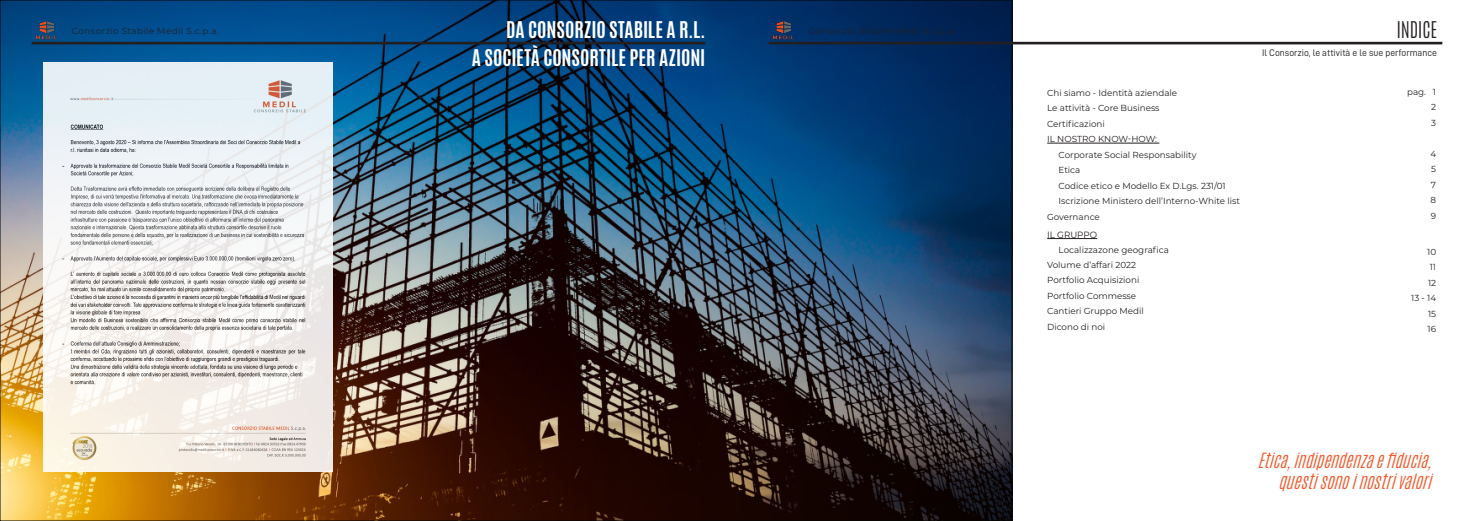
<style>
.page{position:relative;width:1474px;height:521px;background:#fff}
.page>*{position:absolute;margin:0;border:0;box-sizing:border-box;transform-origin:0 0}
.H1_Main1{font:700 19.25px "Antonio";color:#fff}
.H1_Main1-2{font:300 19.25px "Antonio";letter-spacing:-.015em;color:#231f20}
.Text_1_Palyfair{font:italic 300 17.5px "Antonio";color:#f1592b}
.H1_Main1-3{font:9.62px "D DIN";color:#231f20}
.P_10pts_Light{font:9.1px "Montserrat";color:#231f20;scale:.96 1}
.P_10pts_Light-2{font:8.75px "Montserrat";color:#231f20}
.P_10pts_Light-3{font:8.75px "Montserrat";letter-spacing:.045em;color:#231f20}
</style>
<div class="page">
<img style="left:2px;top:2px;width:1008px;height:517px">
<img style="left:43px;top:62px;width:289px;height:409px">
<hr style="left:32px;top:42px;width:673px;height:2px;background:#231f20">
<img style="left:32px;top:22px;width:30px;height:18px">
<hr style="left:768px;top:42px;width:674px;height:2px;background:#231f20">
<img style="left:768px;top:22px;width:31px;height:18px">
<hr style="left:1047px;top:143px;width:112px;height:1px;background:#231f20">
<hr style="left:1047px;top:238px;width:50px;height:1px;background:#231f20">
<p class="H1_Main1" style="left:506px;top:16px;width:201px">DA CONSORZIO STABILE A R.L.</p>
<p class="H1_Main1" style="left:472px;top:44px;width:235px">A SOCIETÀ CONSORTILE PER AZIONI</p>
<p class="P_10pts_Light-3" style="left:72px;top:25px;width:148px">Consorzio Stabile Medil S.c.p.a.</p>
<p class="P_10pts_Light-3" style="left:809px;top:25px;width:148px">Consorzio Stabile Medil S.c.p.a.</p>
<p class="P_10pts_Light-2" style="left:1047px;top:87px;width:132px">Chi siamo - Identità aziendale</p>
<p class="P_10pts_Light-2" style="left:1047px;top:102px;width:114px">Le attività - Core Business</p>
<p class="P_10pts_Light-2" style="left:1047px;top:118px;width:59px">Certificazioni</p>
<p class="P_10pts_Light-2" style="left:1047px;top:133px;width:111px">IL NOSTRO KNOW-HOW:</p>
<p class="P_10pts_Light-2" style="left:1058px;top:149px;width:139px">Corporate Social Responsability</p>
<p class="P_10pts_Light-2" style="left:1058px;top:164px;width:23px">Etica</p>
<p class="P_10pts_Light-2" style="left:1058px;top:179px;width:169px">Codice etico e Modello Ex D.Lgs. 231/01</p>
<p class="P_10pts_Light-2" style="left:1058px;top:195px;width:183px">Iscrizione Ministero dell’Interno-White list</p>
<p class="P_10pts_Light-2" style="left:1047px;top:210px;width:54px">Governance</p>
<p class="P_10pts_Light" style="left:1047px;top:228px;width:54px">IL GRUPPO</p>
<p class="P_10pts_Light-2" style="left:1058px;top:244px;width:112px">Localizzazone geografica</p>
<p class="P_10pts_Light-2" style="left:1047px;top:259px;width:90px">Volume d’affari 2022</p>
<p class="P_10pts_Light-2" style="left:1047px;top:274px;width:94px">Portfolio Acquisizioni</p>
<p class="P_10pts_Light-2" style="left:1047px;top:289px;width:90px">Portfolio Commesse</p>
<p class="P_10pts_Light-2" style="left:1047px;top:305px;width:98px">Cantieri Gruppo Medil</p>
<p class="P_10pts_Light-2" style="left:1047px;top:320px;width:59px">Dicono di noi</p>
<p class="H1_Main1-2" style="left:1396px;top:16px;width:42px">INDICE</p>
<p class="H1_Main1-3" style="left:1261px;top:47px;width:176px">Il Consorzio, le attività e le sue performance</p>
<p class="P_10pts_Light-2" style="left:1407px;top:86px;width:30px">pag. 1</p>
<p class="P_10pts_Light-2" style="left:1431px;top:101px;width:6px">2</p>
<p class="P_10pts_Light-2" style="left:1431px;top:117px;width:6px">3</p>
<p class="P_10pts_Light-2" style="left:1430px;top:148px;width:7px">4</p>
<p class="P_10pts_Light-2" style="left:1431px;top:163px;width:6px">5</p>
<p class="P_10pts_Light-2" style="left:1430px;top:179px;width:7px">7</p>
<p class="P_10pts_Light-2" style="left:1430px;top:194px;width:7px">8</p>
<p class="P_10pts_Light-2" style="left:1430px;top:210px;width:7px">9</p>
<p class="P_10pts_Light-2" style="left:1427px;top:246px;width:10px">10</p>
<p class="P_10pts_Light-2" style="left:1429px;top:261px;width:8px">11</p>
<p class="P_10pts_Light-2" style="left:1427px;top:277px;width:10px">12</p>
<p class="P_10pts_Light-2" style="left:1411px;top:292px;width:26px">13 - 14</p>
<p class="P_10pts_Light-2" style="left:1427px;top:308px;width:10px">15</p>
<p class="P_10pts_Light-2" style="left:1427px;top:323px;width:10px">16</p>
<p class="Text_1_Palyfair" style="left:1257px;top:448px;width:182px">Etica,indipendenzaefiducia,</p>
<p class="Text_1_Palyfair" style="left:1278px;top:469px;width:161px">questisonoinostrivalori</p>
</div>
